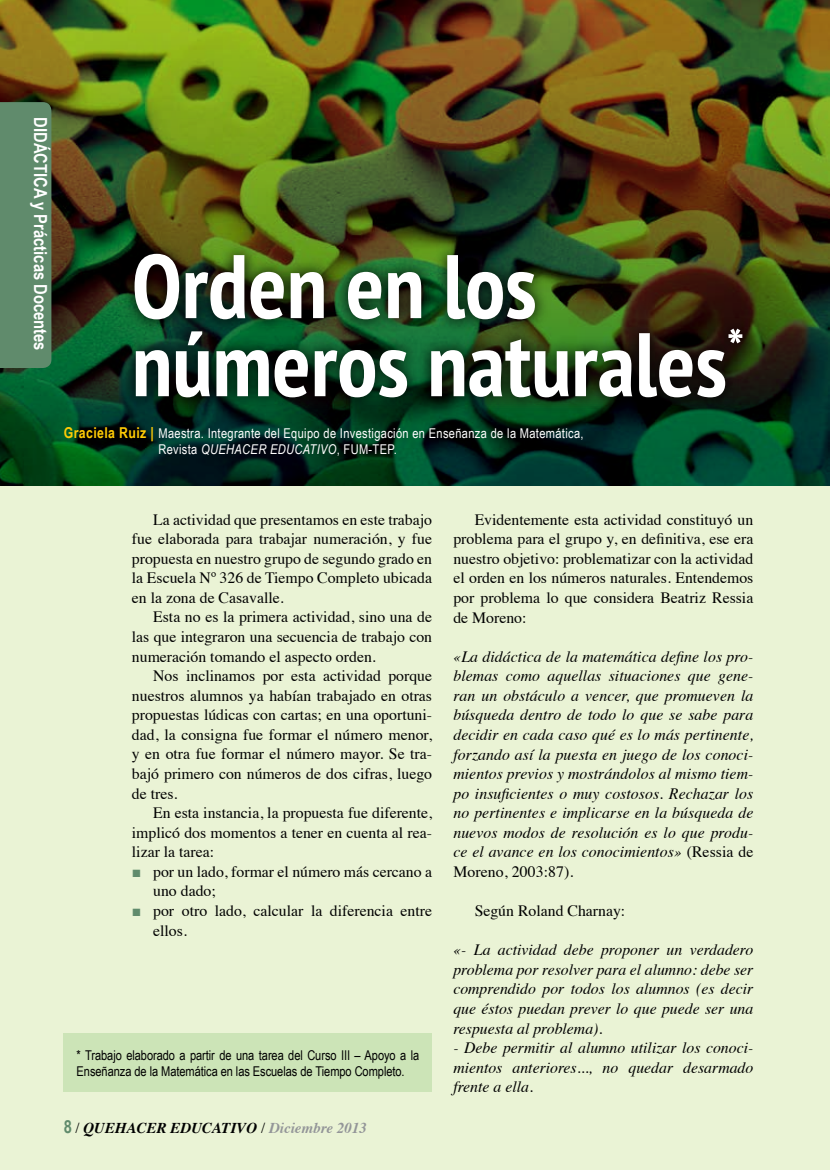
<style>
.page{position:relative;width:830px;height:1170px;background:#fff}
.page>*{position:absolute;margin:0;border:0;box-sizing:border-box;transform-origin:0 0}
.t1{font:700 condensed 90px/78px "PT Sans";color:#fff}
.t2{font:700 18px "Arial Narrow";color:#fff}
.t3{font:15.75px/19.5px "Times";color:#000;text-align:justify}
.t4{font:italic 15.75px/19.5px "Times";color:#000;text-align:justify}
.t5{font:italic 700 15px "Times";color:#000}
.t6{font:13.5px/16.2px "Arial Narrow";letter-spacing:.025em;color:#fff}
.t7{font:13.5px/16.2px "Arial Narrow";letter-spacing:-.005em;color:#000}
.s1{font-weight:700;font-size:15px;color:#ffcb05}
.s2{font-style:italic}
.s3{font-family:"Arial";color:#608b6c}
.s4{font-family:"Arial Narrow";font-style:normal;font-size:18px;color:#608b6c}
.s5{font-weight:400;font-style:normal}
.s6{color:#939598}
.s7{font-style:normal}
</style>
<div class="page">
<div style="left:0;top:0;width:829px;height:1169px;background:#eaf3d5"></div>
<img style="left:0;top:0;width:829px;height:485px">
<img style="left:121px;top:240px;width:634px;height:171px">
<div style="left:64px;top:1033px;width:368px;height:58px;background:#cce4b7"></div>
<div style="left:0;top:102px;width:51px;height:266px;background:#608b6c"></div>
<p class="t2" style="left:54px;top:117px;width:235px;rotate:90deg">DIDÁCTICA y Prácticas Docentes</p>
<h1 class="t1" style="left:132px;top:246px;width:613px">Orden en los números naturales<sup>*</sup></h1>
<p class="t6" style="left:158px;top:424px;width:426px;text-indent:-94px"><span class="s1">Graciela Ruiz |</span> Maestra. Integrante del Equipo de Investigación en Enseñanza de la Matemática,<br>Revista <span class="s2">QUEHACER EDUCATIVO</span>, FUM-TEP.</p>
<p class="t3" style="left:132px;top:508px;width:301px;text-indent:21px">La actividad que presentamos en este trabajo fue elaborada para trabajar numeración, y fue propuesta en nuestro grupo de segundo grado en la Escuela Nº 326 de Tiempo Completo ubicada en la zona de Casavalle.</p>
<p class="t3" style="left:132px;top:606px;width:301px;text-indent:21px">Esta no es la primera actividad, sino una de las que integraron una secuencia de trabajo con numeración tomando el aspecto orden.</p>
<p class="t3" style="left:132px;top:664px;width:301px;text-indent:21px">Nos inclinamos por esta actividad porque nuestros alumnos ya habían trabajado en otras propuestas lúdicas con cartas; en una oportuni&shy;dad, la consigna fue formar el número menor, y en otra fue formar el número mayor. Se tra&shy;bajó primero con números de dos cifras, luego de tres.</p>
<p class="t3" style="left:132px;top:801px;width:301px;text-indent:21px">En esta instancia, la propuesta fue diferente, implicó dos momentos a tener en cuenta al rea&shy;lizar la tarea:</p>
<p class="t3" style="left:153px;top:860px;width:280px;text-indent:-21px"><span class="s3">■</span> por un lado, formar el número más cercano a uno dado;</p>
<p class="t3" style="left:153px;top:899px;width:280px;text-indent:-21px"><span class="s3">■</span> por otro lado, calcular la diferencia entre ellos.</p>
<p class="t7" style="left:77px;top:1046px;width:344px">* Trabajo elaborado a partir de una tarea del Curso III – Apoyo a la<br>Enseñanza de la Matemática en las Escuelas de Tiempo Completo.</p>
<p class="t5" style="left:64px;top:1113px;width:304px"><span class="s4">8</span> <span class="s5">/</span> QUEHACER EDUCATIVO <span class="s5">/</span> <span class="s6">Diciembre 2013</span></p>
<p class="t3" style="left:453px;top:508px;width:301px;text-indent:21px">Evidentemente esta actividad constituyó un problema para el grupo y, en definitiva, ese era nuestro objetivo: problematizar con la actividad el orden en los números naturales. Entendemos por problema lo que considera Beatriz Ressia de Moreno:</p>
<p class="t4" style="left:453px;top:645px;width:301px">«La didáctica de la matemática define los pro&shy;blemas como aquellas situaciones que gene&shy;ran un obstáculo a vencer, que promueven la búsqueda dentro de todo lo que se sabe para decidir en cada caso qué es lo más pertinente, forzando así la puesta en juego de los conoci&shy;mientos previos y mostrándolos al mismo tiem&shy;po insuficientes o muy costosos. Rechazar los no pertinentes e implicarse en la búsqueda de nuevos modos de resolución es lo que produ&shy;ce el avance en los conocimientos» <span class="s7">(Ressia de Moreno, 2003:87).</span></p>
<p class="t3" style="left:474px;top:899px;width:152px">Según Roland Charnay:</p>
<p class="t4" style="left:453px;top:939px;width:301px">«- La actividad debe proponer un verdadero problema por resolver para el alumno: debe ser comprendido por todos los alumnos (es decir que éstos puedan prever lo que puede ser una respuesta al problema).</p>
<p class="t4" style="left:453px;top:1036px;width:301px">- Debe permitir al alumno utilizar los conoci&shy;mientos anteriores..., no quedar desarmado frente a ella.</p>
</div>
